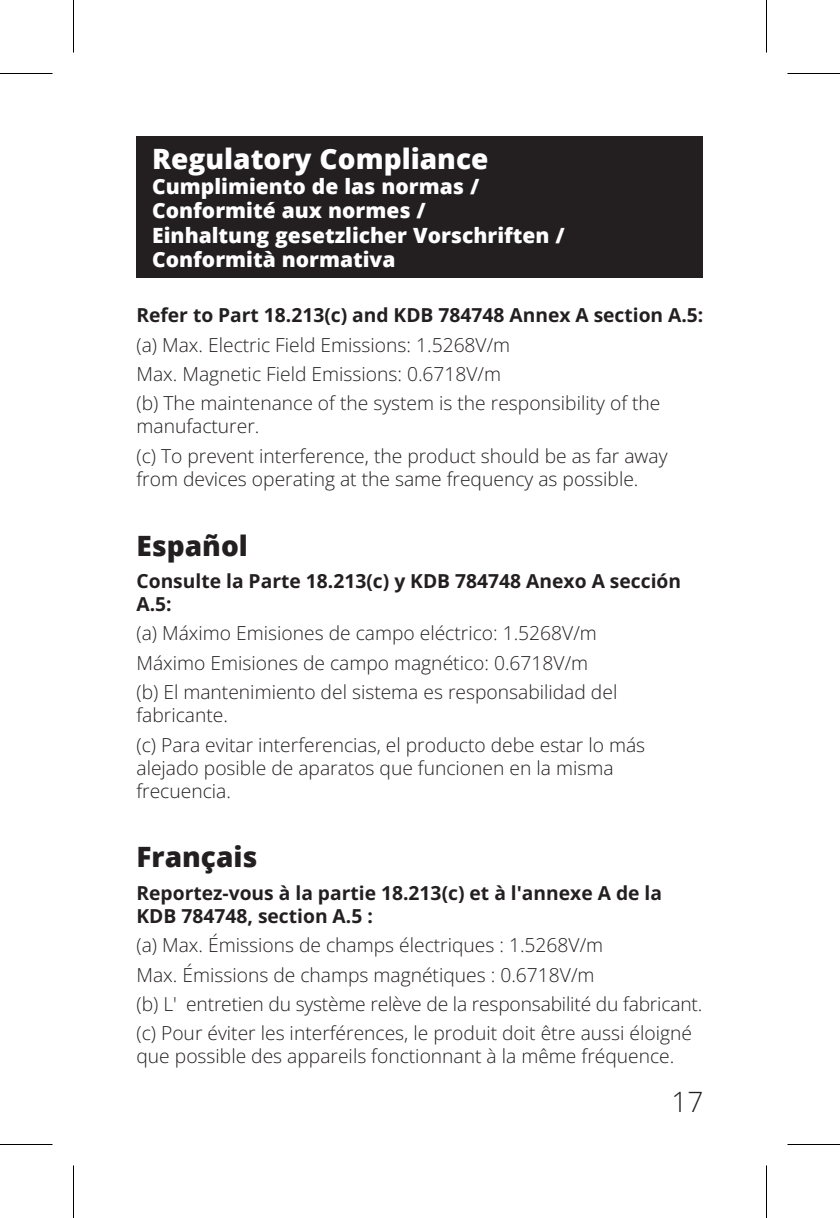
<style>
.page{position:relative;width:840px;height:1218px;background:#fff}
.page>*{position:absolute;margin:0;border:0;box-sizing:border-box;transform-origin:0 0}
.t1{font:800 28px "Open Sans";color:#fff}
.t2{font:800 28px "Open Sans";color:#231f20}
.t3{font:28px "Open Sans";color:#231f20}
.t4{font:800 21px/24.5px "Open Sans";color:#fff}
.Bullet_Copy_9pt{font:19.25px/23.1px "Open Sans";color:#231f20}
.Bullet_Copy_9pt-2{font:700 19.25px/23.1px "Open Sans";color:#231f20}
</style>
<div class="page">
<div style="left:136px;top:136px;width:567px;height:142px;background:#231f20"></div>
<hr style="left:0;top:73px;width:52px;height:1px;background:#000">
<hr style="left:788px;top:73px;width:52px;height:1px;background:#000">
<hr style="left:0;top:1144px;width:52px;height:1px;background:#000">
<hr style="left:788px;top:1144px;width:52px;height:1px;background:#000">
<hr style="left:73px;top:0;width:1px;height:52px;background:#000">
<hr style="left:73px;top:1166px;width:1px;height:52px;background:#000">
<hr style="left:766px;top:0;width:1px;height:52px;background:#000">
<hr style="left:766px;top:1166px;width:1px;height:52px;background:#000">
<p class="t1" style="left:152px;top:138px;width:338px">Regulatory Compliance</p>
<p class="t4" style="left:152px;top:173px;width:414px">Cumplimiento de las normas /<br>Conformité aux normes /<br>Einhaltung gesetzlicher Vorschriften /<br>Conformità normativa</p>
<p class="Bullet_Copy_9pt-2" style="left:136px;top:303px;width:568px">Refer to Part 18.213(c) and KDB 784748 Annex A section A.5:</p>
<p class="Bullet_Copy_9pt" style="left:136px;top:333px;width:375px">(a) Max. Electric Field Emissions: 1.5268V/m</p>
<p class="Bullet_Copy_9pt" style="left:136px;top:362px;width:366px">Max. Magnetic Field Emissions: 0.6718V/m</p>
<p class="Bullet_Copy_9pt" style="left:136px;top:391px;width:526px">(b) The maintenance of the system is the responsibility of the manufacturer.</p>
<p class="Bullet_Copy_9pt" style="left:136px;top:444px;width:533px">(c) To prevent interference, the product should be as far away from devices operating at the same frequency as possible.</p>
<p class="t2" style="left:136px;top:524px;width:113px">Español</p>
<p class="Bullet_Copy_9pt-2" style="left:136px;top:569px;width:546px">Consulte la Parte 18.213(c) y KDB 784748 Anexo A sección<br>A.5:</p>
<p class="Bullet_Copy_9pt" style="left:136px;top:621px;width:462px">(a) Máximo Emisiones de campo eléctrico: 1.5268V/m</p>
<p class="Bullet_Copy_9pt" style="left:136px;top:651px;width:453px">Máximo Emisiones de campo magnético: 0.6718V/m</p>
<p class="Bullet_Copy_9pt" style="left:136px;top:680px;width:482px">(b) El mantenimiento del sistema es responsabilidad del fabricante.</p>
<p class="Bullet_Copy_9pt" style="left:136px;top:733px;width:510px">(c) Para evitar interferencias, el producto debe estar lo más alejado posible de aparatos que funcionen en la misma frecuencia.</p>
<p class="t2" style="left:136px;top:836px;width:122px">Français</p>
<p class="Bullet_Copy_9pt-2" style="left:136px;top:881px;width:527px">Reportez-vous à la partie 18.213(c) et à l'annexe A de la<br>KDB 784748, section A.5 :</p>
<p class="Bullet_Copy_9pt" style="left:136px;top:933px;width:468px">(a) Max. Émissions de champs électriques : 1.5268V/m</p>
<p class="Bullet_Copy_9pt" style="left:136px;top:963px;width:460px">Max. Émissions de champs magnétiques : 0.6718V/m</p>
<p class="Bullet_Copy_9pt" style="left:136px;top:992px;width:567px">(b) L' entretien du système relève de la responsabilité du fabricant.</p>
<p class="Bullet_Copy_9pt" style="left:136px;top:1021px;width:557px">(c) Pour éviter les interférences, le produit doit être aussi éloigné que possible des appareils fonctionnant à la même fréquence.</p>
<h1 class="t3" style="left:672px;top:1083px;width:33px">17</h1>
</div>
